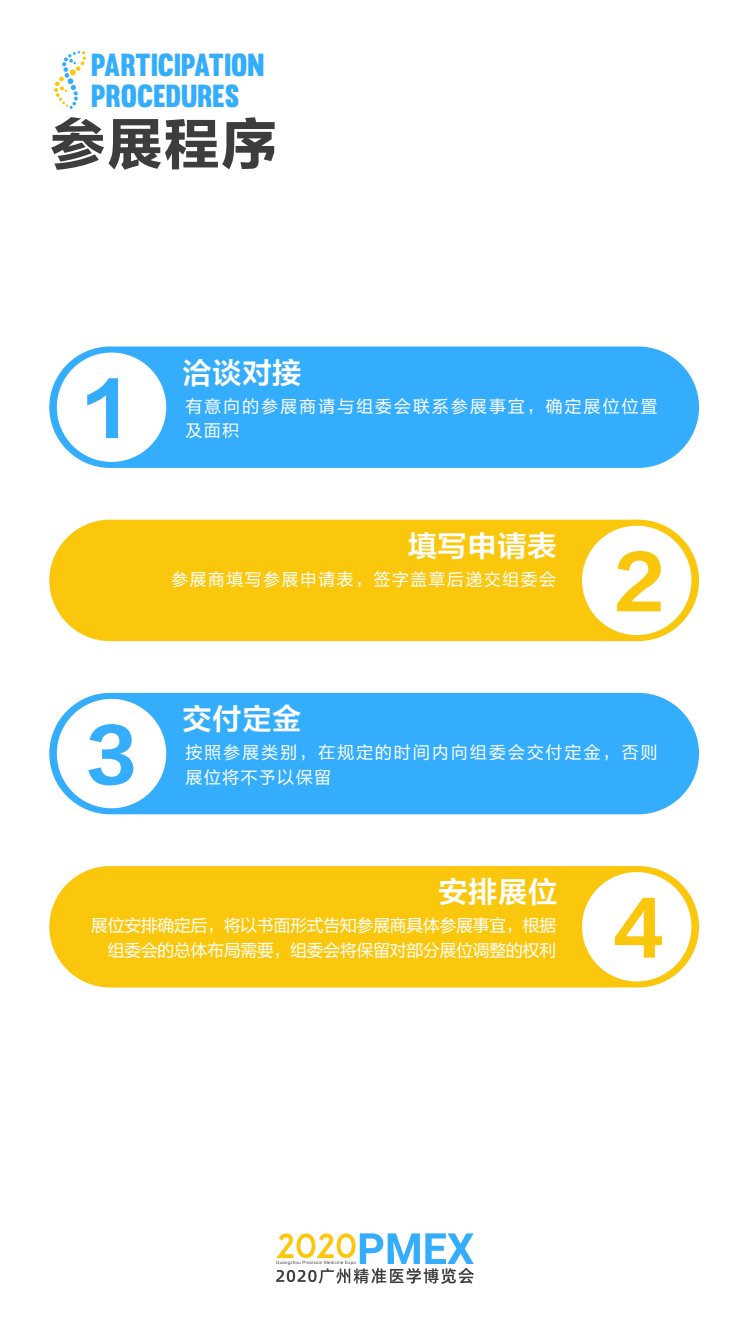
<style>
.page{position:relative;width:750px;height:1334px;background:#fff}
.page>*{position:absolute;margin:0;border:0;box-sizing:border-box;transform-origin:0 0}
.t1{font:73px "FZLTDHJW GB1 0";color:#34adfd}
.t2{font:73px "FZLTDHJW GB1 0";color:#fbc70d}
.t3{font:55.6px "FZLTDHJW GB1 0";color:#3d3d3d}
.t4{font:31.3px/30.6px "Muro";color:#34adfd}
.t5{font:29.3px "FZLTZCHK GBK1 0";letter-spacing:.025em;color:#fff}
.t6{font:18px/24.4px "FZLTH";letter-spacing:.13em;color:#fff}
.t7{font:18px/24.4px "FZLTH";color:#fff;text-align:right}
.t8{font:18px "FZLTH";letter-spacing:.1em;color:#fff}
</style>
<div class="page">
<svg style="left:54px;top:51px;width:32px;height:58px"></svg>
<div style="left:49px;top:347px;width:650px;height:121px;background:#34adfd;border-radius:61px"></div>
<div style="left:57px;top:353px;width:109px;height:109px;background:#fff;border-radius:50%"></div>
<div style="left:49px;top:520px;width:650px;height:121px;background:#fbc70d;border-radius:61px"></div>
<div style="left:582px;top:526px;width:109px;height:109px;background:#fff;border-radius:50%"></div>
<div style="left:49px;top:866px;width:650px;height:121px;background:#fbc70d;border-radius:61px"></div>
<div style="left:582px;top:872px;width:109px;height:109px;background:#fff;border-radius:50%"></div>
<div style="left:49px;top:693px;width:650px;height:121px;background:#34adfd;border-radius:61px"></div>
<div style="left:57px;top:699px;width:109px;height:109px;background:#fff;border-radius:50%"></div>
<svg style="left:276px;top:1233px;width:198px;height:51px"></svg>
<h3 class="t4" style="left:91px;top:49px;width:175px">PARTICIPATION<br>PROCEDURES</h3>
<h2 class="t3" style="left:50px;top:113px;width:228px">参展程序</h2>
<h1 class="t1" style="left:86px;top:369px;width:42px">1</h1>
<h1 class="t1" style="left:86px;top:715px;width:52px">3</h1>
<h3 class="t5" style="left:182px;top:356px;width:121px">洽谈对接</h3>
<p class="t6" style="left:186px;top:394px;width:473px">有意向的参展商请与组委会联系参展事宜，确定展位位置及面积</p>
<h3 class="t5" style="left:408px;top:530px;width:151px">填写申请表</h3>
<p class="t8" style="left:171px;top:567px;width:386px">参展商填写参展申请表，签字盖章后递交组委会</p>
<h1 class="t2" style="left:615px;top:542px;width:52px">2</h1>
<h3 class="t5" style="left:182px;top:703px;width:121px">交付定金</h3>
<p class="t6" style="left:186px;top:740px;width:473px">按照参展类别，在规定的时间内向组委会交付定金，否则展位将不予以保留</p>
<h3 class="t5" style="left:438px;top:876px;width:121px">安排展位</h3>
<p class="t7" style="left:91px;top:913px;width:466px">展位安排确定后，将以书面形式告知参展商具体参展事宜，根据组委会的总体布局需要，组委会将保留对部分展位调整的权利</p>
<h1 class="t2" style="left:614px;top:888px;width:54px">4</h1>
</div>
